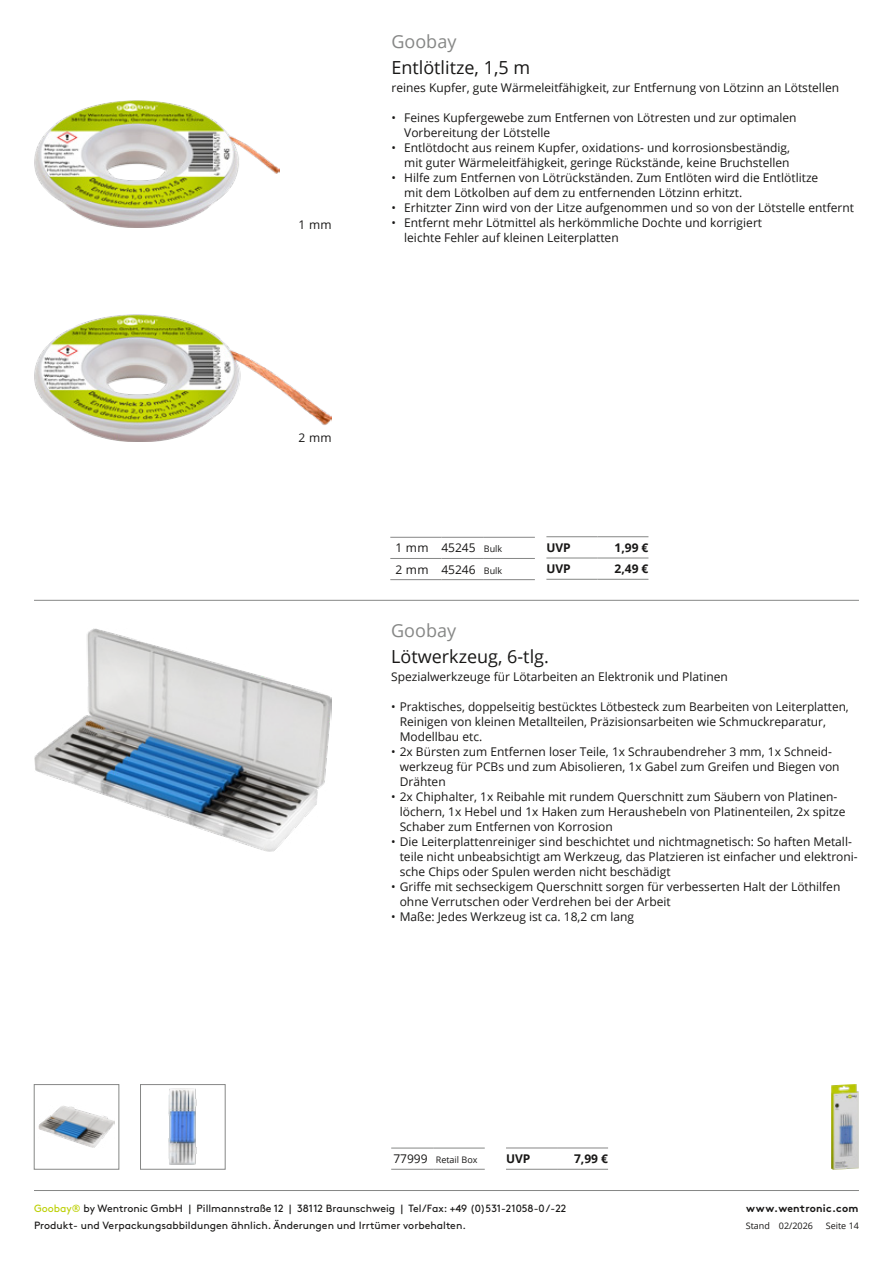
<style>
.page{position:relative;width:893px;height:1263px;background:#fff}
.page>*{position:absolute;margin:0;border:0;box-sizing:border-box;transform-origin:0 0}
.t1{font:18px "Open Sans";color:#181716}
.t2{font:18px "Open Sans";color:#868786}
.t3{font:12px/15px "Open Sans";color:#181716}
.t4{font:700 12px "Open Sans";color:#181716}
.t5{font:10.5px/16.8px "Brown";color:#181716}
.t6{font:700 10.5px "Brown";letter-spacing:.025em;color:#181716}
.t7{font:9px "Open Sans";color:#181716}
.s1{font-size:9px}
.s2{font-size:12px}
.s3{color:#bbcf00}
</style>
<div class="page">
<hr style="left:34px;top:1190px;width:825px;height:1px;background:#868786">
<hr style="left:34px;top:600px;width:825px;height:1px;background:#868786">
<img style="left:168px;top:1089px;width:29px;height:76px">
<div style="left:140px;top:1084px;width:85px;height:85px;border:1px solid #868786"></div>
<img style="left:38px;top:1106px;width:77px;height:42px">
<div style="left:34px;top:1084px;width:85px;height:85px;border:1px solid #868786"></div>
<img style="left:831px;top:1084px;width:28px;height:85px">
<hr style="left:391px;top:1148px;width:43px;height:1px;background:#868786">
<hr style="left:434px;top:1148px;width:51px;height:1px;background:#868786">
<hr style="left:391px;top:1169px;width:43px;height:1px;background:#868786">
<hr style="left:434px;top:1169px;width:51px;height:1px;background:#868786">
<img style="left:34px;top:628px;width:298px;height:223px">
<img style="left:34px;top:100px;width:246px;height:127px">
<img style="left:34px;top:314px;width:298px;height:127px">
<hr style="left:390px;top:537px;width:51px;height:1px;background:#868786">
<hr style="left:441px;top:537px;width:43px;height:1px;background:#868786">
<hr style="left:390px;top:558px;width:51px;height:1px;background:#868786">
<hr style="left:441px;top:558px;width:43px;height:1px;background:#868786">
<hr style="left:390px;top:579px;width:51px;height:1px;background:#868786">
<hr style="left:441px;top:579px;width:43px;height:1px;background:#868786">
<hr style="left:484px;top:537px;width:51px;height:1px;background:#868786">
<hr style="left:484px;top:558px;width:51px;height:1px;background:#868786">
<hr style="left:484px;top:579px;width:51px;height:1px;background:#868786">
<hr style="left:506px;top:1148px;width:51px;height:1px;background:#868786">
<hr style="left:557px;top:1148px;width:51px;height:1px;background:#868786">
<hr style="left:506px;top:1169px;width:51px;height:1px;background:#868786">
<hr style="left:557px;top:1169px;width:51px;height:1px;background:#868786">
<hr style="left:546px;top:536px;width:51px;height:1px;background:#868786">
<hr style="left:597px;top:536px;width:51px;height:1px;background:#868786">
<hr style="left:546px;top:558px;width:51px;height:1px;background:#868786">
<hr style="left:597px;top:558px;width:51px;height:1px;background:#868786">
<hr style="left:546px;top:579px;width:51px;height:1px;background:#868786">
<hr style="left:597px;top:579px;width:51px;height:1px;background:#868786">
<p class="t3" style="left:298px;top:217px;width:35px">1 mm</p>
<h1 class="t2" style="left:391px;top:29px;width:66px">Goobay</h1>
<h1 class="t1" style="left:391px;top:55px;width:140px">Entlötlitze, 1,5 m</h1>
<p class="t3" style="left:391px;top:80px;width:449px">reines Kupfer, gute Wärmeleitfähigkeit, zur Entfernung von Lötzinn an Lötstellen</p>
<p class="t3" style="left:404px;top:110px;width:394px;text-indent:-13px">• Feines Kupfergewebe zum Entfernen von Lötresten und zur optimalen<br>Vorbereitung der Lötstelle</p>
<p class="t3" style="left:391px;top:140px;width:400px;text-align:right">• Entlötdocht aus reinem Kupfer, oxidations- und korrosionsbeständig, mit guter Wärmeleitfähigkeit, geringe Rückstände, keine Bruchstellen</p>
<p class="t3" style="left:404px;top:170px;width:416px;text-indent:-13px">• Hilfe zum Entfernen von Lötrückständen. Zum Entlöten wird die Entlötlitze mit dem Lötkolben auf dem zu entfernenden Lötzinn erhitzt.</p>
<p class="t3" style="left:391px;top:200px;width:464px">• Erhitzter Zinn wird von der Litze aufgenommen und so von der Lötstelle entfernt</p>
<p class="t3" style="left:404px;top:215px;width:359px;text-indent:-13px">• Entfernt mehr Lötmittel als herkömmliche Dochte und korrigiert leichte Fehler auf kleinen Leiterplatten</p>
<p class="t3" style="left:298px;top:430px;width:35px">2 mm</p>
<p class="t3" style="left:395px;top:537px;width:108px;line-height:21.1px">1 mm 45245 <span class="s1">Bulk<br></span>2 mm 45246 <span class="s1">Bulk</span></p>
<p class="t4" style="left:546px;top:539px;width:26px">UVP</p>
<p class="t4" style="left:614px;top:539px;width:36px">1,99 €</p>
<p class="t4" style="left:546px;top:560px;width:26px">UVP</p>
<p class="t4" style="left:614px;top:560px;width:36px">2,49 €</p>
<h1 class="t2" style="left:391px;top:618px;width:66px">Goobay</h1>
<h1 class="t1" style="left:391px;top:644px;width:159px">Lötwerkzeug, 6-tlg.</h1>
<p class="t3" style="left:391px;top:669px;width:338px">Spezialwerkzeuge für Lötarbeiten an Elektronik und Platinen</p>
<p class="t3" style="left:400px;top:699px;width:451px;text-indent:-8px">• Praktisches, doppelseitig bestücktes Lötbesteck zum Bearbeiten von Leiterplatten,<br>Reinigen von kleinen Metallteilen, Präzisionsarbeiten wie Schmuckreparatur,<br>Modellbau etc.</p>
<p class="t3" style="left:400px;top:744px;width:441px;text-indent:-9px">• 2x Bürsten zum Entfernen loser Teile, 1x Schraubendreher 3 mm, 1x Schneid&shy;werkzeug für PCBs und zum Abisolieren, 1x Gabel zum Greifen und Biegen von<br>Drähten</p>
<p class="t3" style="left:400px;top:789px;width:447px;text-indent:-9px">• 2x Chiphalter, 1x Reibahle mit rundem Querschnitt zum Säubern von Platinen&shy;löchern, 1x Hebel und 1x Haken zum Heraushebeln von Platinenteilen, 2x spitze<br>Schaber zum Entfernen von Korrosion</p>
<p class="t3" style="left:400px;top:834px;width:459px;text-indent:-9px">• Die Leiterplattenreiniger sind beschichtet und nichtmagnetisch: So haften Metall&shy;teile nicht unbeabsichtigt am Werkzeug, das Platzieren ist einfacher und elektroni&shy;sche Chips oder Spulen werden nicht beschädigt</p>
<p class="t3" style="left:400px;top:879px;width:442px;text-indent:-9px">• Griffe mit sechseckigem Querschnitt sorgen für verbesserten Halt der Löthilfen ohne Verrutschen oder Verdrehen bei der Arbeit</p>
<p class="t3" style="left:391px;top:909px;width:244px">• Maße: Jedes Werkzeug ist ca. 18,2 cm lang</p>
<p class="t7" style="left:393px;top:1154px;width:86px"><span class="s2">77999</span> Retail Box</p>
<p class="t4" style="left:506px;top:1150px;width:26px">UVP</p>
<p class="t4" style="left:574px;top:1150px;width:36px">7,99 €</p>
<p class="t5" style="left:34px;top:1199px;width:534px"><span class="s3">Goobay®</span> by Wentronic GmbH | Pillmannstraße 12 | 38112 Braunschweig | Tel/Fax: +49 (0)531-21058-0 /-22<br>Produkt- und Verpackungsabbildungen ähnlich. Änderungen und Irrtümer vorbehalten.</p>
<p class="t6" style="left:746px;top:1199px;width:114px">www.wentronic.com</p>
<p class="t7" style="left:779px;top:1219px;width:36px">02/2026</p>
<p class="t7" style="left:746px;top:1219px;width:26px">Stand</p>
<p class="t7" style="left:826px;top:1219px;width:35px">Seite 14</p>
</div>
